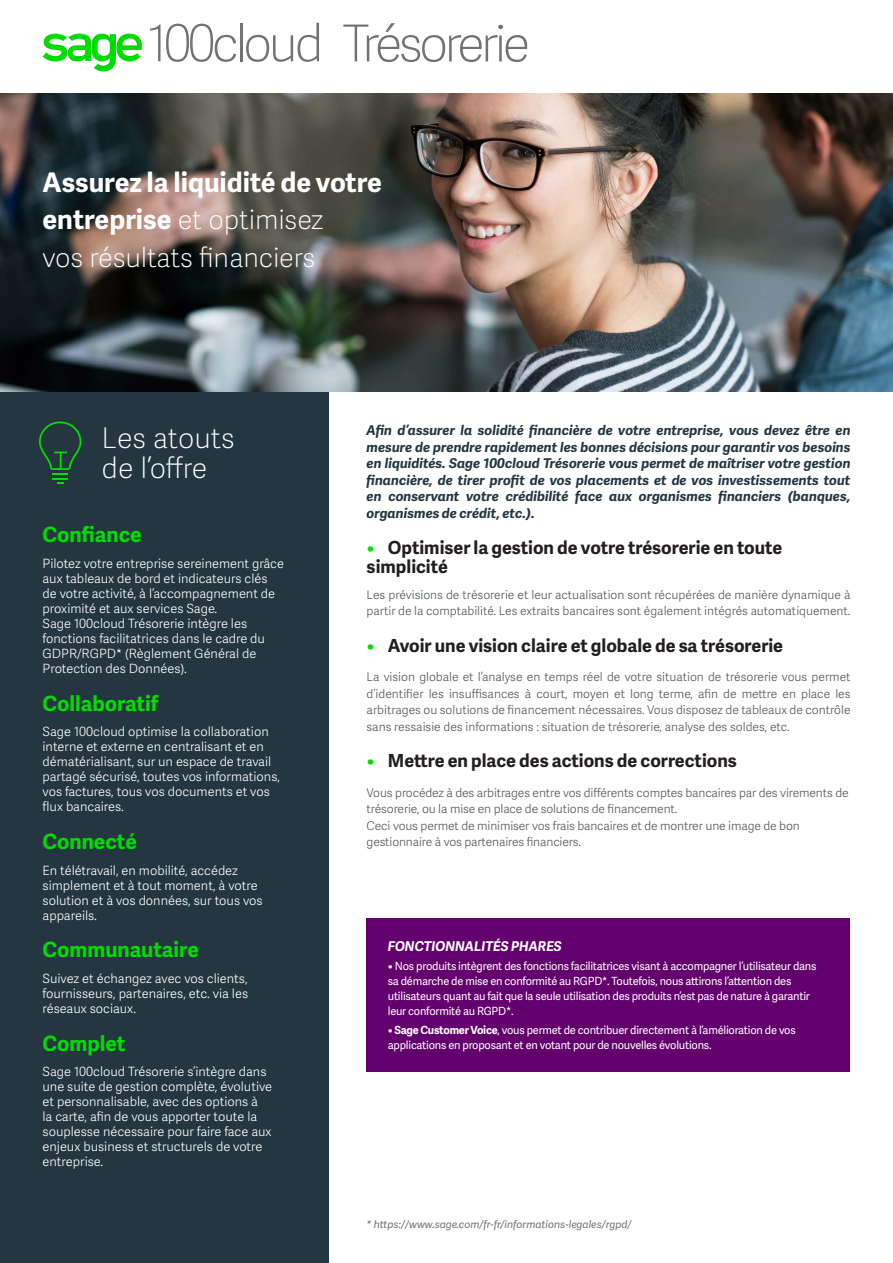
<style>
.page{position:relative;width:893px;height:1263px;background:#fff}
.page>*{position:absolute;margin:0;border:0;box-sizing:border-box;transform-origin:0 0}
.Ligne_titre__gauche{font:51px "Adelle Sans SAGE Th";letter-spacing:-.075em;color:#707372}
.les_atouts_de_l_offr{font:28.5px "Adelle Sans SAGE Th";letter-spacing:-.005em;color:#fff}
.Titre_header_Mid_Cya{font:27px "Adelle Sans SAGE Th";letter-spacing:-.005em;color:#fff}
.Titre_header_Mid_Cya-2{font:700 27px "Adelle Sans SAGE";color:#fff}
.Petit_Titre_ital_non{font:700 21px "Adelle Sans SAGE";color:#00dc00}
.t1{font:700 18px/19.5px "Adelle Sans SAGE";color:#231f20}
.Chapo_Mid_Cyan{font:italic 700 13.5px/16.5px "Adelle Sans SAGE";color:#243741;text-align:justify}
.Titre_encadré{font:italic 700 13.5px "Adelle Sans SAGE";color:#fff}
.Body_sidebar{font:12.75px/15px "Adelle Sans SAGE Lt";color:#fff}
.Body_8pt{font:12px/16.5px "Adelle Sans SAGE Lt";letter-spacing:-.01em;color:#54585a}
.Titre_encadré-2{font:11.25px/15px "Adelle Sans SAGE";letter-spacing:-.02em;color:#fff}
.Ligne_titre__gauche-2{font:italic 10.5px "Adelle Sans SAGE";color:#707372}
.s1{font-family:"Adelle Sans SAGE";font-weight:700}
.s2{color:#00dc00}
.s3{font-weight:700}
</style>
<div class="page">
<div style="left:0;top:392px;width:329px;height:871px;background:#243741"></div>
<img style="left:0;top:94px;width:893px;height:297px">
<svg style="left:43px;top:34px;width:99px;height:38px"></svg>
<svg style="left:39px;top:421px;width:42px;height:63px"></svg>
<div style="left:367px;top:918px;width:483px;height:153px;background:#64006e"></div>
<p class="Ligne_titre__gauche" style="left:147px;top:7px;width:384px">100cloud Trésorerie</p>
<p class="Titre_header_Mid_Cya-2" style="left:43px;top:162px;width:341px">Assurez la liquidité de votre</p>
<p class="Titre_header_Mid_Cya" style="left:43px;top:200px;width:282px"><span class="s1">entreprise</span> et optimisez</p>
<p class="Titre_header_Mid_Cya" style="left:43px;top:238px;width:274px">vos résultats financiers</p>
<p class="les_atouts_de_l_offr" style="left:102px;top:418px;width:135px">Les atouts</p>
<p class="les_atouts_de_l_offr" style="left:102px;top:448px;width:107px">de l’offre</p>
<p class="Petit_Titre_ital_non" style="left:43px;top:519px;width:101px">Confiance</p>
<p class="Body_sidebar" style="left:43px;top:555px;width:243px">Pilotez votre entreprise sereinement grâce aux tableaux de bord et indicateurs clés de votre activité, à l’accompagnement de proximité et aux services Sage.<br>Sage 100cloud Trésorerie intègre les fonctions facilitatrices dans le cadre du GDPR/RGPD* (Règlement Général de Protection des Données).</p>
<p class="Petit_Titre_ital_non" style="left:43px;top:688px;width:117px">Collaboratif</p>
<p class="Body_sidebar" style="left:43px;top:724px;width:239px">Sage 100cloud optimise la collaboration interne et externe en centralisant et en dématérialisant, sur un espace de travail partagé sécurisé, toutes vos informations, vos factures, tous vos documents et vos flux bancaires.</p>
<p class="Petit_Titre_ital_non" style="left:43px;top:826px;width:96px">Connecté</p>
<p class="Body_sidebar" style="left:43px;top:862px;width:222px">En télétravail, en mobilité, accédez simplement et à tout moment, à votre solution et à vos données, sur tous vos appareils.</p>
<p class="Petit_Titre_ital_non" style="left:43px;top:934px;width:158px">Communautaire</p>
<p class="Body_sidebar" style="left:43px;top:970px;width:207px;text-align:justify">Suivez et échangez avec vos clients, fournisseurs, partenaires, etc. via les réseaux sociaux.</p>
<p class="Petit_Titre_ital_non" style="left:43px;top:1028px;width:84px">Complet</p>
<p class="Body_sidebar" style="left:43px;top:1064px;width:231px">Sage 100cloud Trésorerie s’intègre dans une suite de gestion complète, évolutive et personnalisable, avec des options à<br>la carte, afin de vous apporter toute la souplesse nécessaire pour faire face aux enjeux business et structurels de votre entreprise.</p>
<p class="Chapo_Mid_Cyan" style="left:367px;top:422px;width:485px">Afin d’assurer la solidité financière de votre entreprise, vous devez être en mesure de prendre rapidement les bonnes décisions pour garantir vos besoins en liquidités. Sage 100cloud Trésorerie vous permet de maîtriser votre gestion financière, de tirer profit de vos placements et de vos investissements tout en conservant votre crédibilité face aux organismes financiers (banques, organismes de crédit, etc.).</p>
<p class="t1" style="left:367px;top:537px;width:417px"><span class="s2">•</span> Optimiser la gestion de votre trésorerie en toute simplicité</p>
<p class="Body_8pt" style="left:367px;top:586px;width:485px">Les prévisions de trésorerie et leur actualisation sont récupérées de manière dynamique à partir de la comptabilité. Les extraits bancaires sont également intégrés automatiquement.</p>
<p class="t1" style="left:367px;top:635px;width:418px"><span class="s2">•</span> Avoir une vision claire et globale de sa trésorerie</p>
<p class="Body_8pt" style="left:367px;top:668px;width:485px;text-align:justify">La vision globale et l’analyse en temps réel de votre situation de trésorerie vous permet d’identifier les insuffisances à court, moyen et long terme, afin de mettre en place les arbitrages ou solutions de financement nécessaires. Vous disposez de tableaux de contrôle sans ressaisie des informations : situation de trésorerie, analyse des soldes, etc.</p>
<p class="t1" style="left:367px;top:750px;width:372px"><span class="s2">•</span> Mettre en place des actions de corrections</p>
<p class="Body_8pt" style="left:367px;top:784px;width:484px">Vous procédez à des arbitrages entre vos différents comptes bancaires par des virements de trésorerie, ou la mise en place de solutions de financement.</p>
<p class="Body_8pt" style="left:367px;top:817px;width:435px">Ceci vous permet de minimiser vos frais bancaires et de montrer une image de bon gestionnaire à vos partenaires financiers.</p>
<p class="Titre_encadré" style="left:388px;top:936px;width:175px">FONCTIONNALITÉS PHARES</p>
<p class="Titre_encadré-2" style="left:388px;top:958px;width:430px"><span class="s3">•</span> Nos produits intègrent des fonctions facilitatrices visant à accompagner l’utilisateur dans sa démarche de mise en conformité au RGPD*. Toutefois, nous attirons l’attention des utilisateurs quant au fait que la seule utilisation des produits n’est pas de nature à garantir leur conformité au RGPD*.</p>
<p class="Titre_encadré-2" style="left:388px;top:1022px;width:409px"><span class="s3">• Sage Customer Voice</span>, vous permet de contribuer directement à l’amélioration de vos applications en proposant et en votant pour de nouvelles évolutions.</p>
<p class="Ligne_titre__gauche-2" style="left:367px;top:1217px;width:267px">* https://www.sage.com/fr-fr/informations-legales/rgpd/</p>
</div>
